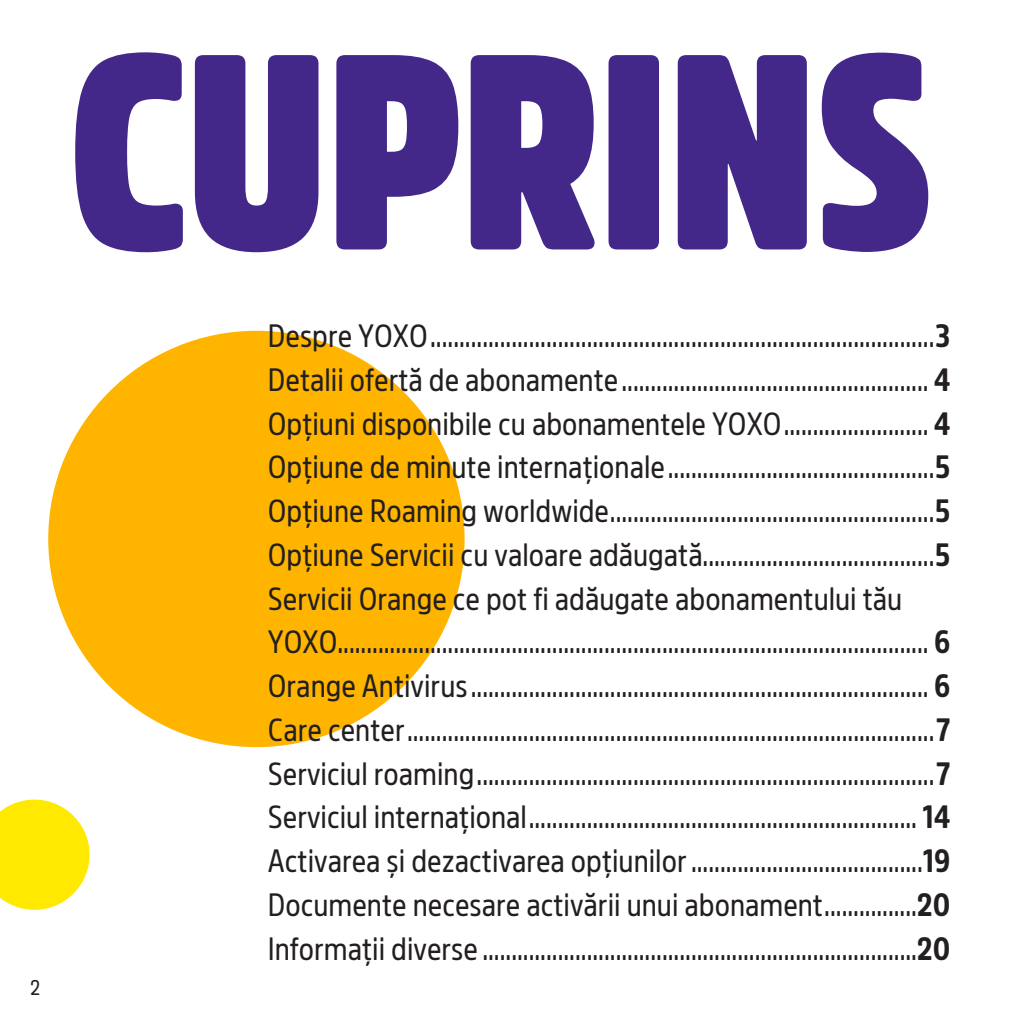
<style>
.page{position:relative;width:1017px;height:1017px;background:#fff}
.page>*{position:absolute;margin:0;border:0;box-sizing:border-box;transform-origin:0 0}
.t1{font:900 274.57px "Amsi Pro Condensed";letter-spacing:-.01em;color:#43288a}
.t2{font:31.5px/43.8px "Amsi Pro Narrow";color:#231f20}
.t3{font:21px "Amsi Pro Narrow";color:#231f20}
.s1{font-weight:700}
</style>
<div class="page">
<div style="left:48px;top:331px;width:417px;height:416px;background:#ffb400;border-radius:50%"></div>
<svg style="left:0;top:800px;width:90px;height:110px;background:#ffec28"></svg>
<p class="t3" style="left:30px;top:971px;width:12px">2</p>
<h1 class="t1" style="left:67px;top:-60px;width:870px">CUPRINS</h1>
<p class="t2" style="left:268px;top:311px;width:684px">Despre YOXO.......................................................................................<span class="s1">3<br></span>Detalii ofertă de abonamente..................................................... <span class="s1">4<br></span>Opțiuni disponibile cu abonamentele YOXO......................... <span class="s1">4<br></span>Opțiune de minute internaționale..............................................<span class="s1">5<br></span>Opțiune Roaming worldwide........................................................<span class="s1">5<br></span>Opțiune Servicii cu valoare adăugată........................................<span class="s1">5<br></span>Servicii Orange ce pot fi adăugate abonamentului tău YOXO...................................................................................................... <span class="s1">6<br></span>Orange Antivirus............................................................................... <span class="s1">6<br></span>Care center...........................................................................................<span class="s1">7<br></span>Serviciul roaming...............................................................................<span class="s1">7<br></span>Serviciul internațional................................................................... <span class="s1">14<br></span>Activarea și dezactivarea opțiunilor........................................<span class="s1">19<br></span>Documente necesare activării unui abonament................<span class="s1">20<br></span>Informații diverse ...........................................................................<span class="s1">20</span></p>
</div>
